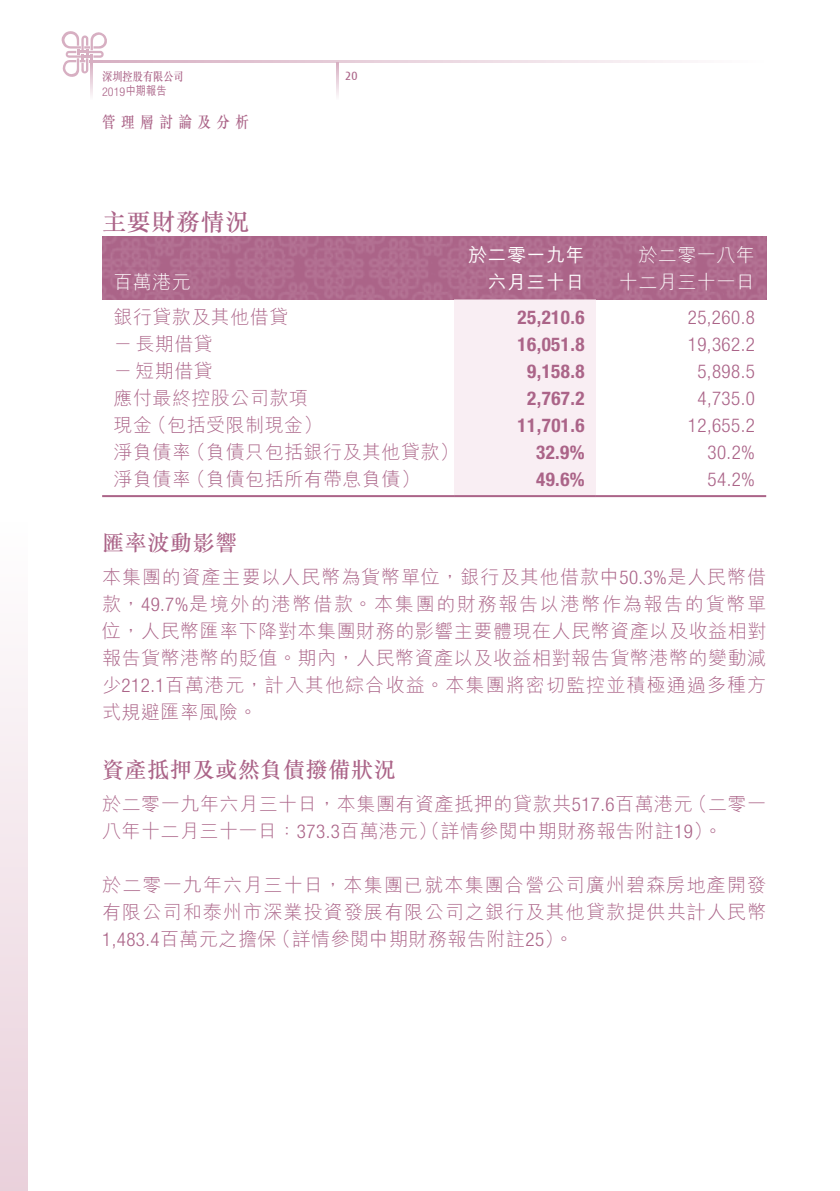
<style>
.page{position:relative;width:840px;height:1191px;background:#fff}
.page>*{position:absolute;margin:0;border:0;box-sizing:border-box;transform-origin:0 0}
.t1{font:500 24px "M Sung HK";letter-spacing:.03em;color:#ab6488}
.t2{font:500 22px "M Sung HK";letter-spacing:.03em;color:#ab6488}
.t3{font:300 19px/27px "M Hei HK";letter-spacing:.025em;color:#ab6488;text-align:justify}
.t4{font:700 condensed 19px "Helvetica Neue LT Std";letter-spacing:.025em;color:#ab6488}
.t5{font:300 condensed 19px "Helvetica Neue LT Std";letter-spacing:.025em;color:#ab6488}
.t6{font:300 19px/27px "M Hei HK";letter-spacing:.025em;color:#fff;text-align:right}
.t7{font:500 19px/27px "M Hei HK";letter-spacing:.025em;color:#fff;text-align:right}
.t8{font:500 16px "M Sung HK";letter-spacing:.4em;color:#ab6488;scale:.85 1}
.t9{font:condensed 13px "Modena";color:#ab6488}
.t10{font:500 12px "M Sung HK";color:#ab6488;scale:.85 1}
.t11{font:300 condensed 12px "Helvetica Neue LT Std";color:#ab6488}
.s1{font-family:"M Hei HK";font-weight:500;font-stretch:normal}
.s2{font-family:"Helvetica Neue LT Std";font-stretch:condensed}
</style>
<div class="page">
<div style="left:0;top:522px;width:28px;height:669px;background:linear-gradient(to bottom,#fefefe,#e9d0db)"></div>
<hr style="left:91px;top:63px;width:2px;height:37px;background:#d7afc2">
<hr style="left:89px;top:60px;width:676px;height:2px;background:#d7afc2">
<svg style="left:61px;top:31px;width:48px;height:47px"></svg>
<hr style="left:336px;top:63px;width:2px;height:37px;background:#d7afc2">
<div style="left:102px;top:237px;width:663px;height:62px;background:#af6b8e"></div>
<div style="left:454px;top:299px;width:141px;height:196px;background:#f9eef3"></div>
<hr style="left:102px;top:495px;width:352px;height:2px;background:#ab6488">
<hr style="left:454px;top:495px;width:141px;height:2px;background:#ab6488">
<hr style="left:595px;top:495px;width:170px;height:2px;background:#ab6488">
<p class="t10" style="left:102px;top:68px;width:97px">深圳控股有限公司</p>
<p class="t11" style="left:102px;top:85px;width:66px">2019<span class="s1">中期報告</span></p>
<p class="t8" style="left:102px;top:111px;width:174px">管理層討論及分析</p>
<p class="t1" style="left:102px;top:206px;width:149px">主要財務情況</p>
<p class="t6" style="left:113px;top:267px;width:79px">百萬港元</p>
<p class="t9" style="left:345px;top:70px;width:14px">20</p>
<p class="t7" style="left:468px;top:240px;width:118px">於二零一九年六月三十日</p>
<p class="t6" style="left:618px;top:240px;width:137px">於二零一八年十二月三十一日</p>
<p class="t3" style="left:113px;top:303px;width:176px">銀行貸款及其他借貸</p>
<p class="t4" style="left:517px;top:306px;width:69px">25,210.6</p>
<p class="t5" style="left:687px;top:306px;width:69px">25,260.8</p>
<p class="t3" style="left:113px;top:330px;width:101px">－長期借貸</p>
<p class="t4" style="left:517px;top:333px;width:69px">16,051.8</p>
<p class="t5" style="left:687px;top:333px;width:69px">19,362.2</p>
<p class="t3" style="left:113px;top:357px;width:101px">－短期借貸</p>
<p class="t4" style="left:527px;top:360px;width:59px">9,158.8</p>
<p class="t5" style="left:697px;top:360px;width:59px">5,898.5</p>
<p class="t3" style="left:113px;top:384px;width:196px">應付最終控股公司款項</p>
<p class="t4" style="left:527px;top:387px;width:59px">2,767.2</p>
<p class="t5" style="left:697px;top:387px;width:59px">4,735.0</p>
<p class="t3" style="left:113px;top:411px;width:210px">現金（包括受限制現金）</p>
<p class="t4" style="left:517px;top:414px;width:69px">11,701.6</p>
<p class="t5" style="left:687px;top:414px;width:69px">12,655.2</p>
<p class="t3" style="left:113px;top:438px;width:347px">淨負債率（負債只包括銀行及其他貸款）</p>
<p class="t4" style="left:536px;top:441px;width:50px">32.9%</p>
<p class="t5" style="left:707px;top:441px;width:49px">30.2%</p>
<p class="t3" style="left:114px;top:465px;width:308px">淨負債率（負債包括所有帶息負債）</p>
<p class="t4" style="left:536px;top:468px;width:50px">49.6%</p>
<p class="t5" style="left:707px;top:468px;width:49px">54.2%</p>
<p class="t2" style="left:102px;top:528px;width:137px">匯率波動影響</p>
<p class="t3" style="left:102px;top:563px;width:665px">本集團的資產主要以人民幣為貨幣單位，銀行及其他借款中<span class="s2">50.3%</span>是人民幣借款，<span class="s2">49.7%</span>是境外的港幣借款。本集團的財務報告以港幣作為報告的貨幣單位，人民幣匯率下降對本集團財務的影響主要體現在人民幣資產以及收益相對報告貨幣港幣的貶值。期內，人民幣資產以及收益相對報告貨幣港幣的變動減少<span class="s2">212.1</span>百萬港元，計入其他綜合收益。本集團將密切監控並積極通過多種方式規避匯率風險。</p>
<p class="t2" style="left:102px;top:754px;width:295px">資產抵押及或然負債撥備狀況</p>
<p class="t3" style="left:102px;top:789px;width:665px">於二零一九年六月三十日，本集團有資產抵押的貸款共<span class="s2">517.6</span>百萬港元（二零一八年十二月三十一日：<span class="s2">373.3</span>百萬港元）（詳情參閱中期財務報告附註<span class="s2">19</span>）。</p>
<p class="t3" style="left:102px;top:870px;width:665px">於二零一九年六月三十日，本集團已就本集團合營公司廣州碧森房地產開發有限公司和泰州市深業投資發展有限公司之銀行及其他貸款提供共計人民幣<span class="s2">1,483.4</span>百萬元之擔保（詳情參閱中期財務報告附註<span class="s2">25</span>）。</p>
</div>
